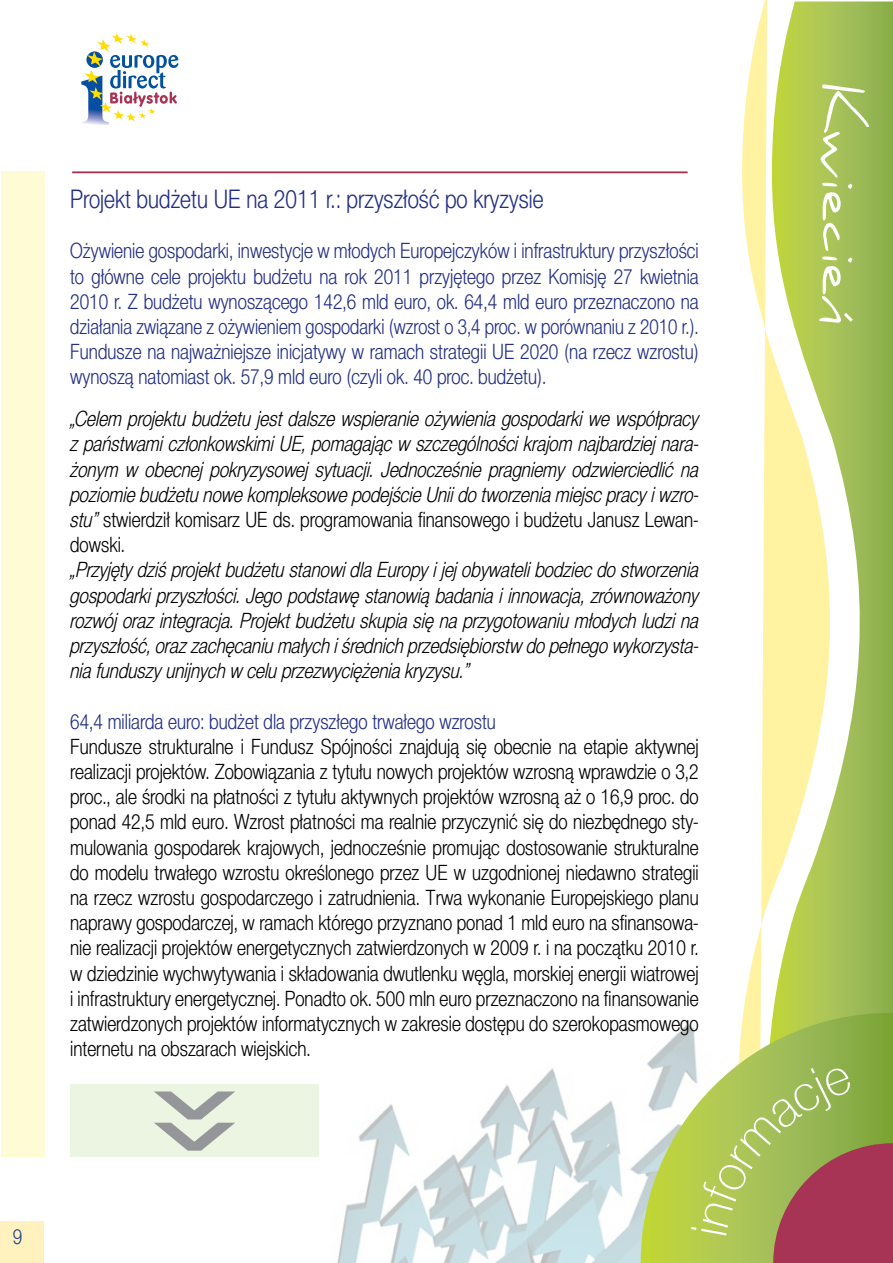
<style>
.page{position:relative;width:893px;height:1263px;background:#fff}
.page>*{position:absolute;margin:0;border:0;box-sizing:border-box;transform-origin:0 0}
.t1{font:59.7px "Daniel";color:#fff}
.t2{font:25.5px "Switzer Cnd TTEFN Light";color:#232f84}
.t3{font:21px/25.2px "Switzer Cnd TTEFN Light";color:#000;text-align:justify}
.t4{font:italic 21px/25.2px "Switzer Cnd TTEFN Light";color:#000;text-align:justify}
.t5{font:21px/25.2px "Switzer Cnd TTEFN Light";color:#232f84;text-align:justify}
.s1{font-style:normal}
</style>
<div class="page">
<img style="left:337px;top:1068px;width:304px;height:195px">
<svg style="left:742px;top:0;width:89px;height:1013px"></svg>
<svg style="left:767px;top:2px;width:126px;height:1011px"></svg>
<img style="left:81px;top:80px;width:28px;height:45px">
<svg style="left:84px;top:33px;width:94px;height:89px"></svg>
<div style="left:1px;top:172px;width:44px;height:985px;background:#fffbd5"></div>
<hr style="left:72px;top:172px;width:615px;height:1px;background:#a73455">
<div style="left:0;top:1221px;width:44px;height:42px;background:#fff2be"></div>
<svg style="left:841px;top:310px;width:15px;height:15px"></svg>
<svg style="left:641px;top:1013px;width:252px;height:250px"></svg>
<div style="left:70px;top:1084px;width:249px;height:73px;background:#ecf5e1"></div>
<svg style="left:154px;top:1091px;width:81px;height:60px"></svg>
<svg style="left:691px;top:1065px;width:202px;height:198px;background:#a59856"></svg>
<p class="t2" style="left:70px;top:184px;width:475px">Projekt budżetu UE na 2011 r.: przyszłość po kryzysie</p>
<p class="t5" style="left:70px;top:238px;width:630px">Ożywienie gospodarki, inwestycje w młodych Europejczyków i infrastruktury przyszłości to główne cele projektu budżetu na rok 2011 przyjętego przez Komisję 27 kwietnia 2010 r. Z budżetu wynoszącego 142,6 mld euro, ok. 64,4 mld euro przeznaczono na działania związane z ożywieniem gospodarki (wzrost o 3,4 proc. w porównaniu z 2010 r.).<br>Fundusze na najważniejsze inicjatywy w ramach strategii UE 2020 (na rzecz wzrostu) wynoszą natomiast ok. 57,9 mld euro (czyli ok. 40 proc. budżetu).</p>
<p class="t4" style="left:70px;top:406px;width:630px">„Celem projektu budżetu jest dalsze wspieranie ożywienia gospodarki we współpracy z państwami członkowskimi UE, pomagając w szczególności krajom najbardziej nara&shy;żonym w obecnej pokryzysowej sytuacji. Jednocześnie pragniemy odzwierciedlić na poziomie budżetu nowe kompleksowe podejście Unii do tworzenia miejsc pracy i wzro&shy;stu” <span class="s1">stwierdził komisarz UE ds. programowania finansowego i budżetu Janusz Lewan&shy;dowski.</span></p>
<p class="t4" style="left:70px;top:557px;width:630px">„Przyjęty dziś projekt budżetu stanowi dla Europy i jej obywateli bodziec do stworzenia gospodarki przyszłości. Jego podstawę stanowią badania i innowacja, zrównoważony rozwój oraz integracja. Projekt budżetu skupia się na przygotowaniu młodych ludzi na przyszłość, oraz zachęcaniu małych i średnich przedsiębiorstw do pełnego wykorzysta&shy;nia funduszy unijnych w celu przezwyciężenia kryzysu.”</p>
<p class="t5" style="left:70px;top:708px;width:427px">64,4 miliarda euro: budżet dla przyszłego trwałego wzrostu</p>
<p class="t3" style="left:70px;top:734px;width:630px">Fundusze strukturalne i Fundusz Spójności znajdują się obecnie na etapie aktywnej realizacji projektów. Zobowiązania z tytułu nowych projektów wzrosną wprawdzie o 3,2 proc., ale środki na płatności z tytułu aktywnych projektów wzrosną aż o 16,9 proc. do ponad 42,5 mld euro. Wzrost płatności ma realnie przyczynić się do niezbędnego sty&shy;mulowania gospodarek krajowych, jednocześnie promując dostosowanie strukturalne do modelu trwałego wzrostu określonego przez UE w uzgodnionej niedawno strategii na rzecz wzrostu gospodarczego i zatrudnienia. Trwa wykonanie Europejskiego planu naprawy gospodarczej, w ramach którego przyznano ponad 1 mld euro na sfinansowa&shy;nie realizacji projektów energetycznych zatwierdzonych w 2009 r. i na początku 2010 r. w dziedzinie wychwytywania i składowania dwutlenku węgla, morskiej energii wiatrowej i infrastruktury energetycznej. Ponadto ok. 500 mln euro przeznaczono na finansowanie zatwierdzonych projektów informatycznych w zakresie dostępu do szerokopasmowego internetu na obszarach wiejskich.</p>
<h1 class="t1" style="left:878px;top:83px;width:244px;rotate:90deg">Kwiecien</h1>
</div>
